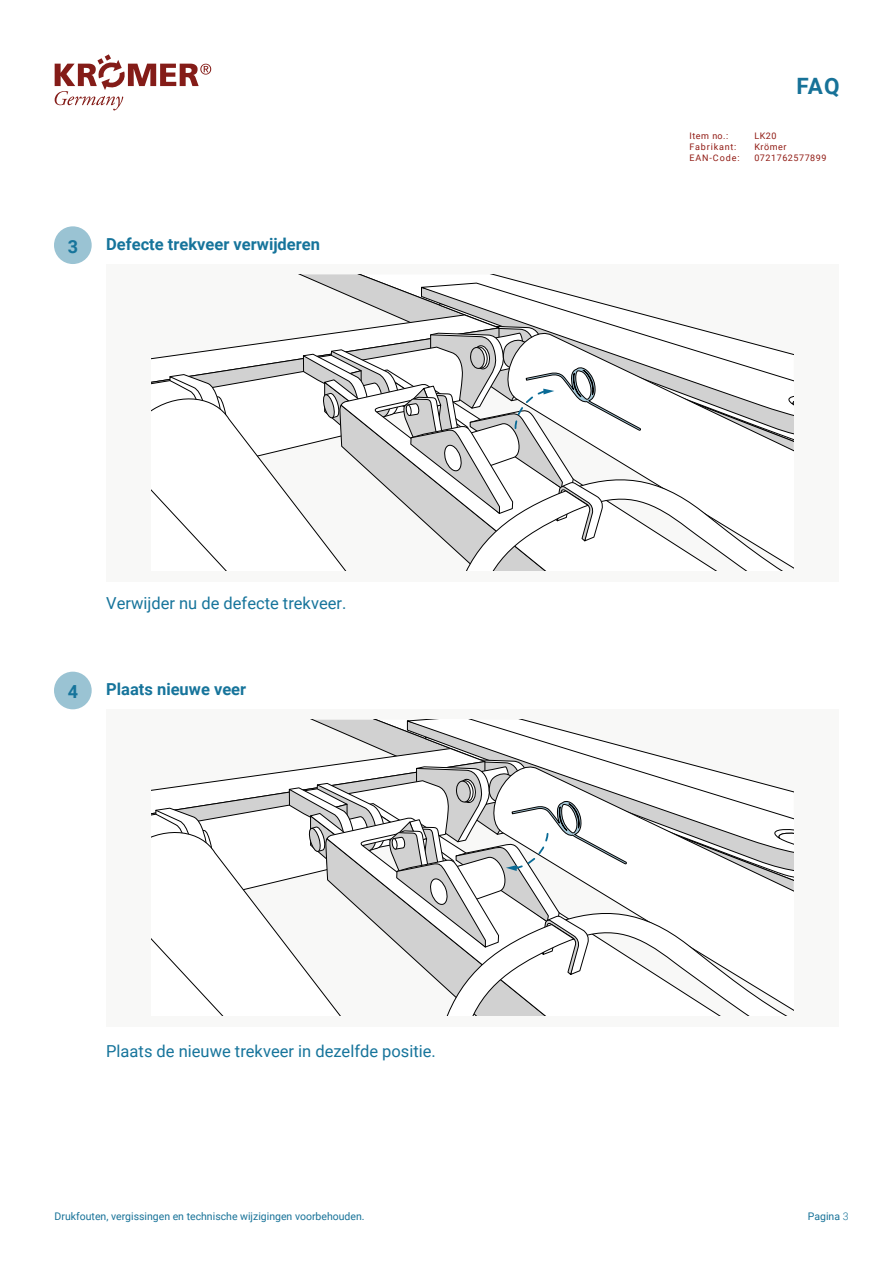
<style>
.page{position:relative;width:893px;height:1263px;background:#fff}
.page>*{position:absolute;margin:0;border:0;box-sizing:border-box;transform-origin:0 0}
.t1{font:700 22.5px "Roboto";color:#177298}
.t2{font:700 18px "Roboto";color:#16749b}
.t3{font:16.5px "Roboto";color:#16749b}
.t4{font:700 16.5px "Roboto";color:#16749b}
.t5{font:10.5px "Roboto";color:#177298}
.t6{font:9px/10.8px "Roboto";letter-spacing:.09em;color:#911c15}
.t7{font:9px/10.8px "Roboto";letter-spacing:.06em;color:#911c15}
.s1{font-weight:300}
</style>
<div class="page">
<svg style="left:55px;top:54px;width:156px;height:56px"></svg>
<div style="left:54px;top:226px;width:38px;height:38px;background:#9ac3d3;border-radius:50%"></div>
<div style="left:54px;top:672px;width:38px;height:37px;background:#9ac3d3;border-radius:50%"></div>
<div style="left:106px;top:264px;width:733px;height:317px;background:#f8f8f7"></div>
<div style="left:106px;top:709px;width:733px;height:317px;background:#f8f8f7"></div>
<svg style="left:298px;top:274px;width:229px;height:40px"></svg>
<svg style="left:420px;top:283px;width:224px;height:31px"></svg>
<svg style="left:152px;top:314px;width:642px;height:257px"></svg>
<svg style="left:312px;top:720px;width:94px;height:28px"></svg>
<svg style="left:406px;top:720px;width:225px;height:28px"></svg>
<svg style="left:152px;top:748px;width:642px;height:268px"></svg>
<p class="t2" style="left:68px;top:233px;width:12px">3</p>
<p class="t4" style="left:106px;top:232px;width:215px">Defecte trekveer verwijderen</p>
<p class="t2" style="left:68px;top:679px;width:12px">4</p>
<p class="t3" style="left:106px;top:591px;width:242px">Verwijder nu de defecte trekveer.</p>
<p class="t4" style="left:106px;top:678px;width:142px">Plaats nieuwe veer</p>
<p class="t3" style="left:106px;top:1039px;width:331px">Plaats de nieuwe trekveer in dezelfde positie.</p>
<p class="t6" style="left:689px;top:130px;width:52px">Item no.:<br>Fabrikant:<br>EAN-Code:</p>
<h1 class="t1" style="left:796px;top:70px;width:45px">FAQ</h1>
<p class="t7" style="left:754px;top:130px;width:74px">LK20<br>Krömer<br>0721762577899</p>
<p class="t5" style="left:55px;top:1209px;width:312px">Drukfouten, vergissingen en technische wijzigingen voorbehouden.</p>
<p class="t5" style="left:808px;top:1209px;width:42px">Pagina <span class="s1">3</span></p>
</div>
